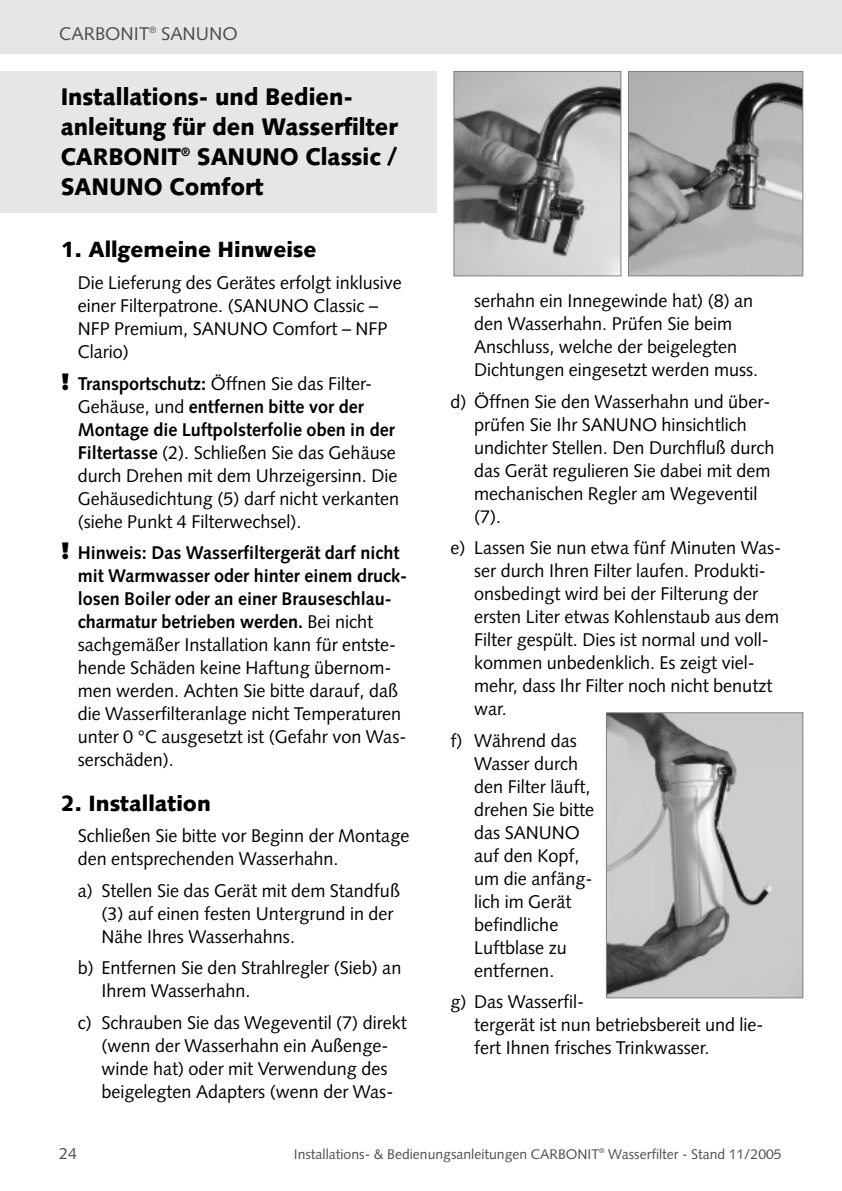
<style>
.page{position:relative;width:842px;height:1191px;background:#fff}
.page>*{position:absolute;margin:0;border:0;box-sizing:border-box;transform-origin:0 0}
.t1{font:900 24px/30px "Syntax";color:#000;scale:.95 1}
.t2{font:900 22px "Syntax";color:#000}
.t3{font:18.4px/23px "Syntax";color:#000}
.t4{font:18.4px "Syntax";color:#4d4d4d}
.t5{font:16px "Syntax";color:#4d4d4d}
.t6{font:14px "Syntax";color:#4d4d4d}
.s1{font-family:"Dax";font-weight:900;font-size:24px}
.s2{font-weight:700}
</style>
<div class="page">
<div style="left:0;top:71px;width:437px;height:142px;background:#e6e6e6"></div>
<div style="left:0;top:0;width:842px;height:54px;background:#e6e6e6"></div>
<img style="left:608px;top:714px;width:193px;height:282px">
<div style="left:606px;top:712px;width:197px;height:286px;border:1px solid #808080"></div>
<img style="left:456px;top:73px;width:163px;height:201px">
<div style="left:454px;top:71px;width:167px;height:205px;border:1px solid #808080"></div>
<img style="left:630px;top:73px;width:171px;height:201px">
<div style="left:628px;top:71px;width:175px;height:205px;border:1px solid #808080"></div>
<p class="t4" style="left:59px;top:26px;width:180px">CARBONIT<sup>®</sup> SANUNO</p>
<h1 class="t1" style="left:61px;top:84px;width:356px">Installations- und Bedien&shy;anleitung für den Wasserfilter<br>CARBONIT<sup>®</sup> SANUNO Classic /<br>SANUNO Comfort</h1>
<p class="t2" style="left:61px;top:241px;width:257px">1. Allgemeine Hinweise</p>
<p class="t3" style="left:78px;top:273px;width:326px">Die Lieferung des Gerätes erfolgt inklusive einer Filterpatrone. (SANUNO Classic –<br>NFP Premium, SANUNO Comfort – NFP<br>Clario)</p>
<p class="t3" style="left:78px;top:373px;width:323px;text-indent:-17px"><span class="s1">!</span> <span class="s2">Transportschutz:</span> Öffnen Sie das Filter-Gehäuse, und <span class="s2">entfernen bitte vor der Montage die Luftpolsterfolie oben in der Filtertasse</span> (2). Schließen Sie das Gehäuse durch Drehen mit dem Uhrzeigersinn. Die Gehäusedichtung (5) darf nicht verkanten (siehe Punkt 4 Filterwechsel).</p>
<p class="t3" style="left:78px;top:543px;width:331px;text-indent:-17px"><span class="s1">!</span> <span class="s2">Hinweis: Das Wasserfiltergerät darf nicht mit Warmwasser oder hinter einem druck&shy;losen Boiler oder an einer Brauseschlau&shy;charmatur betrieben werden.</span> Bei nicht sachgemäßer Installation kann für entste&shy;hende Schäden keine Haftung übernom&shy;men werden. Achten Sie bitte darauf, daß die Wasserfilteranlage nicht Temperaturen unter 0 °C ausgesetzt ist (Gefahr von Was&shy;serschäden).</p>
<p class="t2" style="left:61px;top:794px;width:152px">2. Installation</p>
<p class="t3" style="left:78px;top:826px;width:333px">Schließen Sie bitte vor Beginn der Montage den entsprechenden Wasserhahn.</p>
<p class="t3" style="left:101px;top:880px;width:300px;text-indent:-24px">a) Stellen Sie das Gerät mit dem Standfuß (3) auf einen festen Untergrund in der<br>Nähe Ihres Wasserhahns.</p>
<p class="t3" style="left:101px;top:958px;width:301px;text-indent:-24px">b) Entfernen Sie den Strahlregler (Sieb) an<br>Ihrem Wasserhahn.</p>
<p class="t3" style="left:78px;top:1012px;width:330px;text-align:center">c) Schrauben Sie das Wegeventil (7) direkt (wenn der Wasserhahn ein Außenge&shy;winde hat) oder mit Verwendung des beigelegten Adapters (wenn der Was-</p>
<p class="t3" style="left:474px;top:291px;width:285px">serhahn ein Innegewinde hat) (8) an den Wasserhahn. Prüfen Sie beim Anschluss, welche der beigelegten Dichtungen eingesetzt werden muss.</p>
<p class="t3" style="left:474px;top:391px;width:302px;text-indent:-24px">d) Öffnen Sie den Wasserhahn und über&shy;prüfen Sie Ihr SANUNO hinsichtlich undichter Stellen. Den Durchfluß durch das Gerät regulieren Sie dabei mit dem mechanischen Regler am Wegeventil (7).</p>
<p class="t3" style="left:474px;top:538px;width:308px;text-indent:-24px">e) Lassen Sie nun etwa fünf Minuten Was&shy;ser durch Ihren Filter laufen. Produkti&shy;onsbedingt wird bei der Filterung der ersten Liter etwas Kohlenstaub aus dem Filter gespült. Dies ist normal und voll&shy;kommen unbedenklich. Es zeigt viel&shy;mehr, dass Ihr Filter noch nicht benutzt war.</p>
<p class="t3" style="left:474px;top:730px;width:122px;text-indent:-24px">f) Während das<br>Wasser durch den Filter läuft, drehen Sie bitte das SANUNO auf den Kopf, um die anfäng&shy;lich im Gerät befindliche<br>Luftblase zu entfernen.</p>
<p class="t3" style="left:474px;top:992px;width:291px;text-indent:-24px">g) Das Wasserfil-<br>tergerät ist nun betriebsbereit und lie&shy;fert Ihnen frisches Trinkwasser.</p>
<p class="t5" style="left:59px;top:1146px;width:19px">24</p>
<p class="t6" style="left:294px;top:1148px;width:489px">Installations- &amp; Bedienungsanleitungen CARBONIT<sup>®</sup> Wasserfilter - Stand 11/2005</p>
</div>
